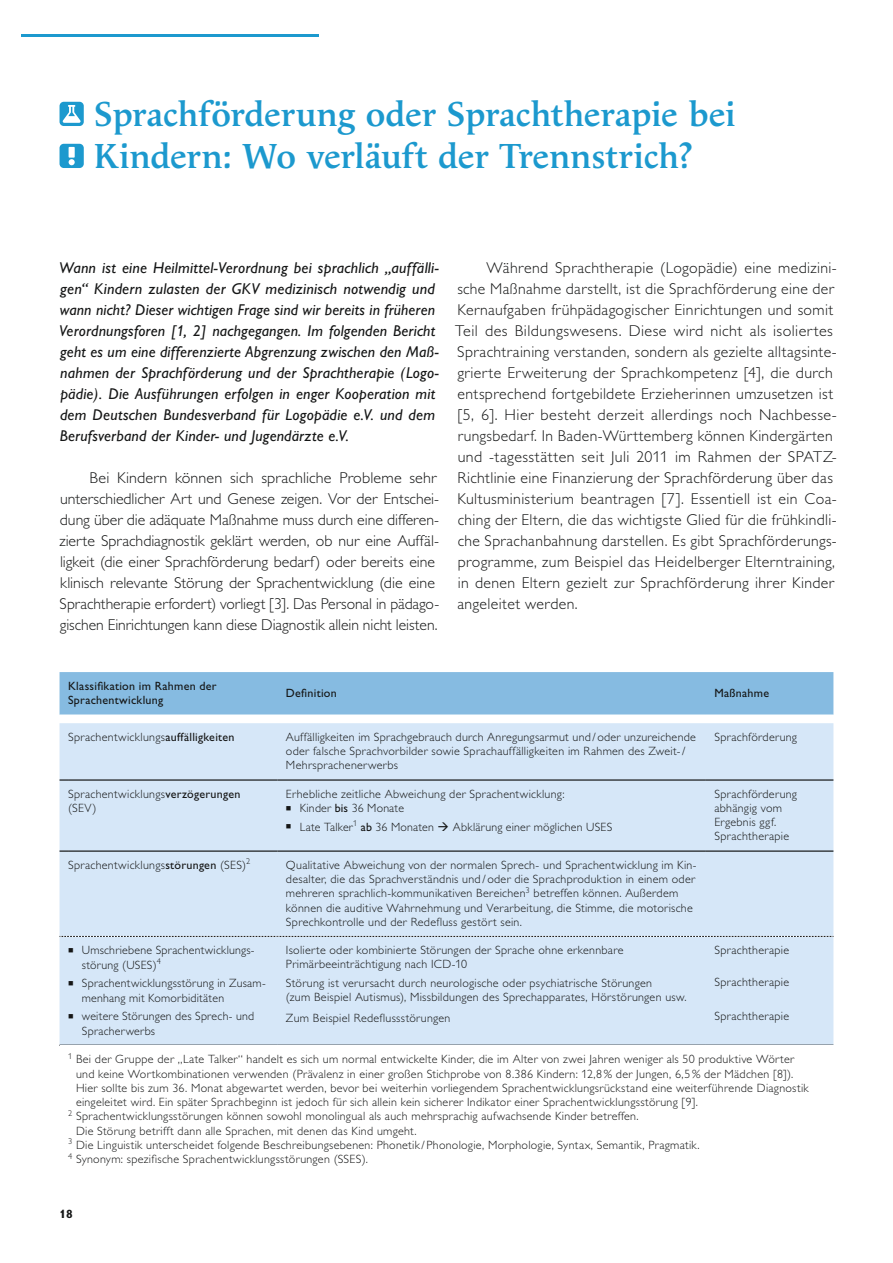
<style>
.page{position:relative;width:893px;height:1263px;background:#fff}
.page>*{position:absolute;margin:0;border:0;box-sizing:border-box;transform-origin:0 0}
.t1{font:600 36px/42px "Apolline Std";letter-spacing:-.015em;color:#1c99ce}
.t2{font:300 15.75px/21px "Gill Alt One";letter-spacing:.025em;color:#151616}
.t3{font:italic 15.75px/21px "Gill Alt One";letter-spacing:.01em;color:#151616}
.t4{font:300 15.75px/21px "Gill Alt One";color:#151616}
.t5{font:300 12px/14.2px "Gill Alt One";letter-spacing:.025em;color:#151616}
.t6{font:12px/14.2px "Gill Alt One";letter-spacing:.02em;color:#151616}
.t7{font:700 12px "Gill Alt One";color:#151616}
.s1{font-weight:400}
</style>
<div class="page">
<hr style="left:21px;top:34px;width:298px;height:2px;background:#1c99ce">
<div style="left:60px;top:102px;width:24px;height:24px;background:#1c99ce;border-radius:4px"></div>
<svg style="left:63px;top:105px;width:18px;height:18px"></svg>
<div style="left:60px;top:144px;width:24px;height:24px;background:#1c99ce;border-radius:4px"></div>
<svg style="left:69px;top:147px;width:6px;height:18px"></svg>
<div style="left:60px;top:672px;width:773px;height:43px;background:#86bbe1"></div>
<div style="left:60px;top:723px;width:773px;height:322px;background:#d6e7f8"></div>
<svg style="left:60px;top:850px;width:8px;height:2px"></svg>
<hr style="left:68px;top:850px;width:209px;height:2px;background:#151616">
<hr style="left:277px;top:850px;width:429px;height:2px;background:#151616">
<hr style="left:706px;top:850px;width:127px;height:2px;background:#151616">
<hr style="left:68px;top:1045px;width:209px;height:1px;background:#151616">
<hr style="left:277px;top:1045px;width:429px;height:1px;background:#151616">
<hr style="left:706px;top:1045px;width:127px;height:1px;background:#151616">
<svg style="left:60px;top:936px;width:773px;height:1px"></svg>
<svg style="left:60px;top:779px;width:8px;height:2px"></svg>
<hr style="left:68px;top:779px;width:209px;height:2px;background:#151616">
<hr style="left:277px;top:779px;width:429px;height:2px;background:#151616">
<hr style="left:706px;top:779px;width:127px;height:2px;background:#151616">
<svg style="left:287px;top:806px;width:4px;height:4px"></svg>
<svg style="left:287px;top:824px;width:4px;height:5px"></svg>
<svg style="left:69px;top:948px;width:4px;height:4px"></svg>
<svg style="left:69px;top:981px;width:4px;height:4px"></svg>
<svg style="left:69px;top:1014px;width:4px;height:4px"></svg>
<h1 class="t1" style="left:94px;top:95px;width:644px">Sprachförderung oder Sprachtherapie bei<br>Kindern: Wo verläuft der Trennstrich?</h1>
<p class="t3" style="left:59px;top:257px;width:381px">Wann ist eine Heilmittel-Verordnung bei sprachlich „auffälli&shy;gen“ Kindern zulasten der GKV medizinisch notwendig und wann nicht? Dieser wichtigen Frage sind wir bereits in früheren Verordnungsforen [1, 2] nachgegangen. Im folgenden Bericht geht es um eine differenzierte Abgrenzung zwischen den Maß&shy;nahmen der Sprachförderung und der Sprachtherapie (Logo&shy;pädie). Die Ausführungen erfolgen in enger Kooperation mit dem Deutschen Bundesverband für Logopädie e.V. und dem Berufsverband der Kinder- und Jugendärzte e.V.</p>
<p class="t4" style="left:59px;top:467px;width:381px;text-indent:30px">Bei Kindern können sich sprachliche Probleme sehr unterschiedlicher Art und Genese zeigen. Vor der Entschei&shy;dung über die adäquate Maßnahme muss durch eine differen&shy;zierte Sprachdiagnostik geklärt werden, ob nur eine Auffäl&shy;ligkeit (die einer Sprachförderung bedarf) oder bereits eine klinisch relevante Störung der Sprachentwicklung (die eine Sprachtherapie erfordert) vorliegt [3]. Das Personal in pädago&shy;gischen Einrichtungen kann diese Diagnostik allein nicht leisten.</p>
<p class="t2" style="left:455px;top:257px;width:383px;text-indent:31px">Während Sprachtherapie (Logopädie) eine medizini&shy;sche Maßnahme darstellt, ist die Sprachförderung eine der Kernaufgaben frühpädagogischer Einrichtungen und somit Teil des Bildungswesens. Diese wird nicht als isoliertes Sprachtraining verstanden, sondern als gezielte alltagsinte&shy;grierte Erweiterung der Sprachkompetenz [4], die durch entsprechend fortgebildete Erzieherinnen umzusetzen ist [5, 6]. Hier besteht derzeit allerdings noch Nachbesse&shy;rungsbedarf. I n Baden-Württemberg können Kindergärten und -tagesstätten seit Juli 2011 im Rahmen der SPATZ-Richtlinie eine Finanzierung der Sprachförderung über das Kultusministerium beantragen [7]. Essentiell ist ein Coa&shy;ching der Eltern, die das wichtigste Glied für die frühkindli&shy;che Sprachanbahnung darstellen. Es gibt Sprachförderungs&shy;programme, zum Beispiel das Heidelberger Elterntraining, in denen Eltern gezielt zur Sprachförderung ihrer Kinder angeleitet werden.</p>
<p class="t6" style="left:68px;top:679px;width:150px">Klassifikation im Rahmen der<br>Sprachentwicklung</p>
<p class="t6" style="left:286px;top:686px;width:52px">Definition</p>
<p class="t6" style="left:714px;top:686px;width:56px">Maßnahme</p>
<p class="t5" style="left:68px;top:730px;width:168px">Sprachentwicklungs<span class="s1">auffälligkeiten</span></p>
<p class="t5" style="left:286px;top:730px;width:411px">Auffälligkeiten im Sprachgebrauch durch Anregungsarmut und/oder unzureichende oder falsche Sprachvorbilder sowie Sprachauffälligkeiten im Rahmen des Zweit-/<br>Mehrsprachenerwerbs</p>
<p class="t5" style="left:714px;top:730px;width:84px">Sprachförderung</p>
<p class="t5" style="left:68px;top:787px;width:174px">Sprachentwicklungs<span class="s1">verzögerungen </span>(SEV)</p>
<p class="t5" style="left:300px;top:786px;width:266px;text-indent:-14px">Erhebliche zeitliche Abweichung der Sprachentwicklung:<br>Kinder <span class="s1">bis</span> 36 Monate</p>
<p class="t5" style="left:300px;top:820px;width:314px">Late Talker<sup>1</sup> <span class="s1">ab</span> 36 Monaten → Abklärung einer möglichen USES</p>
<p class="t5" style="left:714px;top:787px;width:84px">Sprachförderung abhängig vom<br>Ergebnis ggf.<br>Sprachtherapie</p>
<p class="t5" style="left:68px;top:858px;width:184px">Sprachentwicklungs<span class="s1">störungen</span> (SES)<sup>2</sup></p>
<p class="t5" style="left:286px;top:858px;width:412px">Qualitative Abweichung von der normalen Sprech- und Sprachentwicklung im Kin&shy;desalter, die das Sprachverständnis und /oder die Sprachproduktion in einem oder mehreren sprachlich-kommunikativen Bereichen<sup>3</sup> betreffen können. Außerdem können die auditive Wahrnehmung und Verarbeitung, die Stimme, die motorische Sprechkontrolle und der Redefluss gestört sein.</p>
<p class="t5" style="left:82px;top:943px;width:174px">Umschriebene Sprachentwicklungs&shy;störung (USES)<sup>4</sup></p>
<p class="t5" style="left:82px;top:976px;width:185px">Sprachentwicklungsstörung in Zusam&shy;menhang mit Komorbiditäten</p>
<p class="t5" style="left:82px;top:1009px;width:174px">weitere Störungen des Sprech- und<br>Spracherwerbs</p>
<p class="t5" style="left:714px;top:943px;width:76px">Sprachtherapie</p>
<p class="t5" style="left:714px;top:975px;width:76px">Sprachtherapie</p>
<p class="t5" style="left:714px;top:1009px;width:76px">Sprachtherapie</p>
<p class="t5" style="left:68px;top:1052px;width:728px"><sup>1</sup> Bei der Gruppe der „Late Talker“ handelt es sich um normal entwickelte Kinder, die im Alter von zwei Jahren weniger als 50 produktive Wörter</p>
<p class="t5" style="left:76px;top:1066px;width:719px">und keine Wortkombinationen verwenden (Prävalenz in einer großen Stichprobe von 8.386 Kindern: 12,8% der Jungen, 6,5% der Mädchen [8]).</p>
<p class="t5" style="left:76px;top:1081px;width:734px">Hier sollte bis zum 36. M onat abgewartet werden, bevor bei weiterhin vorliegendem Sprachentwicklungsrückstand eine weiterführende Diagnostik</p>
<p class="t5" style="left:76px;top:1095px;width:623px">eingeleitet wird. Ein später Sprachbeginn ist jedoch für sich allein kein sicherer I ndikator einer Sprachentwicklungsstörung [9].</p>
<p class="t5" style="left:68px;top:1109px;width:572px"><sup>2</sup> Sprachentwicklungsstörungen können sowohl monolingual als auch mehrsprachig aufwachsende Kinder betreffen.</p>
<p class="t5" style="left:76px;top:1123px;width:342px">Die Störung betrifft dann alle Sprachen, mit denen das Kind umgeht.</p>
<p class="t5" style="left:68px;top:1138px;width:633px"><sup>3</sup> Die Linguistik unterscheidet folgende Beschreibungsebenen: Phonetik / Phonologie, M orphologie, Syntax, Semantik, Pragmatik.</p>
<p class="t5" style="left:68px;top:1152px;width:301px"><sup>4</sup> Synonym: spezifische Sprachentwicklungsstörungen (SSES).</p>
<p class="t5" style="left:286px;top:943px;width:339px;line-height:13.5px">Isolierte oder kombinierte Störungen der Sprache ohne erkennbare<br>Primärbeeinträchtigung nach ICD -10</p>
<p class="t5" style="left:286px;top:976px;width:402px;line-height:13.5px">Störung ist verursacht durch neurologische oder psychiatrische Störungen<br>(zum Beispiel Autismus), M issbildungen des Sprechapparates, Hörstörungen usw.</p>
<p class="t5" style="left:286px;top:1010px;width:166px">Zum Beispiel Redeflussstörungen</p>
<p class="t7" style="left:60px;top:1207px;width:15px">18</p>
</div>
